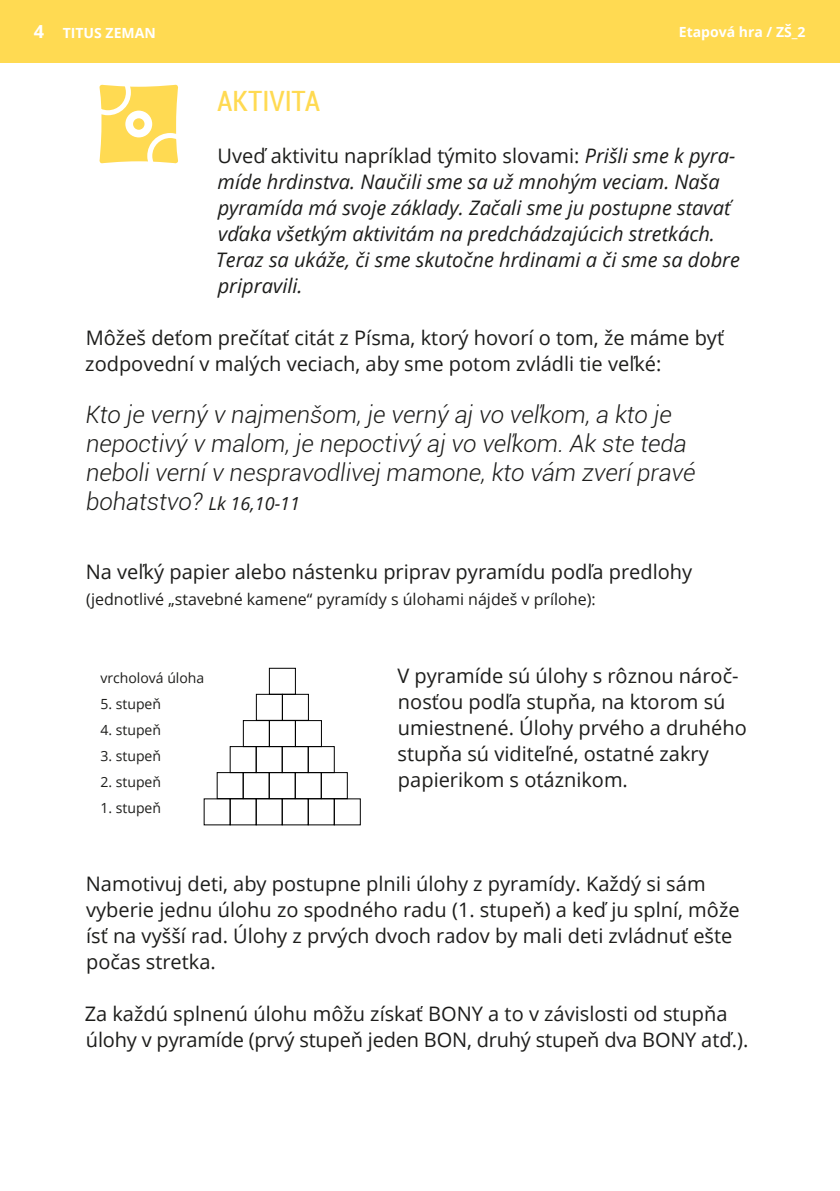
<style>
.page{position:relative;width:840px;height:1191px;background:#fff}
.page>*{position:absolute;margin:0;border:0;box-sizing:border-box;transform-origin:0 0}
.nadpisy{font:condensed 28px "Roboto";color:#ffda52}
.citat{font:italic 300 24px/28.8px "Roboto";color:#1d1d1b}
.stredne_prvy_riadok{font:20px/26px "Open Sans";color:#1d1d1b}
.stredne_prvy_riadok-2{font:italic 20px/26px "Open Sans";color:#1d1d1b}
.stredne_prvy_riadok-3{font:16px "Open Sans";color:#1d1d1b}
.Paragraph_Style_3{font:14px "Open Sans";color:#1d1d1b}
.t1{font:700 14px "Open Sans";color:#fff}
.s1{font-size:18px}
.s2{font-style:normal}
.s3{font-family:"Open Sans";font-weight:400;font-size:18px}
</style>
<div class="page">
<div style="left:0;top:0;width:839px;height:62px;background:#ffda52"></div>
<svg style="left:99px;top:84px;width:79px;height:80px;background:#ffe070"></svg>
<div style="left:125px;top:111px;width:27px;height:26px;background:#fff;border-radius:50%"></div>
<div style="left:133px;top:118px;width:11px;height:12px;background:#ffda52;border-radius:50%"></div>
<div style="left:229px;top:798px;width:27px;height:27px;border:1px solid #000"></div>
<div style="left:255px;top:798px;width:27px;height:27px;border:1px solid #000"></div>
<div style="left:281px;top:798px;width:27px;height:27px;border:1px solid #000"></div>
<div style="left:307px;top:798px;width:27px;height:27px;border:1px solid #000"></div>
<div style="left:333px;top:798px;width:27px;height:27px;border:1px solid #000"></div>
<div style="left:216px;top:772px;width:27px;height:27px;border:1px solid #000"></div>
<div style="left:242px;top:772px;width:27px;height:27px;border:1px solid #000"></div>
<div style="left:268px;top:772px;width:27px;height:27px;border:1px solid #000"></div>
<div style="left:294px;top:772px;width:27px;height:27px;border:1px solid #000"></div>
<div style="left:320px;top:772px;width:27px;height:27px;border:1px solid #000"></div>
<div style="left:229px;top:746px;width:27px;height:27px;border:1px solid #000"></div>
<div style="left:255px;top:746px;width:27px;height:27px;border:1px solid #000"></div>
<div style="left:281px;top:746px;width:27px;height:27px;border:1px solid #000"></div>
<div style="left:307px;top:746px;width:27px;height:27px;border:1px solid #000"></div>
<div style="left:243px;top:720px;width:27px;height:27px;border:1px solid #000"></div>
<div style="left:269px;top:720px;width:27px;height:27px;border:1px solid #000"></div>
<div style="left:295px;top:720px;width:27px;height:27px;border:1px solid #000"></div>
<div style="left:256px;top:694px;width:27px;height:27px;border:1px solid #000"></div>
<div style="left:282px;top:694px;width:27px;height:27px;border:1px solid #000"></div>
<div style="left:269px;top:668px;width:27px;height:27px;border:1px solid #000"></div>
<p class="t1" style="left:34px;top:23px;width:123px"><span class="s1">4</span> TITUS ZEMAN</p>
<p class="t1" style="left:678px;top:22px;width:128px">Etapová hra / ZŠ_2</p>
<p class="nadpisy" style="left:217px;top:82px;width:104px">AKTIVITA</p>
<p class="stredne_prvy_riadok-2" style="left:216px;top:142px;width:525px"><span class="s2">Uveď aktivitu napríklad týmito slovami:</span> Prišli sme k pyra&shy;míde hrdinstva. Naučili sme sa už mnohým veciam. Naša pyramída má svoje základy. Začali sme ju postupne stavať vďaka všetkým aktivitám na predchádzajúcich stretkách.<br>Teraz sa ukáže, či sme skutočne hrdinami a či sme sa dobre pripravili.</p>
<p class="stredne_prvy_riadok" style="left:85px;top:324px;width:640px">Môžeš deťom prečítať citát z Písma, ktorý hovorí o tom, že máme byť zodpovední v malých veciach, aby sme potom zvládli tie veľké:</p>
<p class="citat" style="left:86px;top:399px;width:611px">Kto je verný v najmenšom, je verný aj vo veľkom, a kto je nepoctivý v malom, je nepoctivý aj vo veľkom. Ak ste teda neboli verní v nespravodlivej mamone, kto vám zverí pravé bohatstvo? <span class="s3">Lk 16,10-11</span></p>
<p class="stredne_prvy_riadok" style="left:86px;top:558px;width:607px">Na veľký papier alebo nástenku priprav pyramídu podľa predlohy</p>
<p class="stredne_prvy_riadok-3" style="left:86px;top:588px;width:510px">(jednotlivé „stavebné kamene“ pyramídy s úlohami nájdeš v prílohe):</p>
<p class="Paragraph_Style_3" style="left:100px;top:668px;width:105px">vrcholová úloha</p>
<p class="Paragraph_Style_3" style="left:100px;top:694px;width:62px">5. stupeň</p>
<p class="Paragraph_Style_3" style="left:100px;top:720px;width:62px">4. stupeň</p>
<p class="Paragraph_Style_3" style="left:100px;top:746px;width:62px">3. stupeň</p>
<p class="Paragraph_Style_3" style="left:100px;top:772px;width:62px">2. stupeň</p>
<p class="Paragraph_Style_3" style="left:100px;top:798px;width:62px">1. stupeň</p>
<p class="stredne_prvy_riadok" style="left:397px;top:662px;width:351px">V pyramíde sú úlohy s rôznou nároč&shy;nosťou podľa stupňa, na ktorom sú umiestnené. Úlohy prvého a druhého stupňa sú viditeľné, ostatné zakry papierikom s otáznikom.</p>
<p class="stredne_prvy_riadok" style="left:86px;top:870px;width:655px">Namotivuj deti, aby postupne plnili úlohy z pyramídy. Každý si sám vyberie jednu úlohu zo spodného radu (1. stupeň) a keď ju splní, môže ísť na vyšší rad. Úlohy z prvých dvoch radov by mali deti zvládnuť ešte počas stretka.</p>
<p class="stredne_prvy_riadok" style="left:85px;top:1000px;width:664px">Za každú splnenú úlohu môžu získať BONY a to v závislosti od stupňa úlohy v pyramíde (prvý stupeň jeden BON, druhý stupeň dva BONY atď.).</p>
</div>
